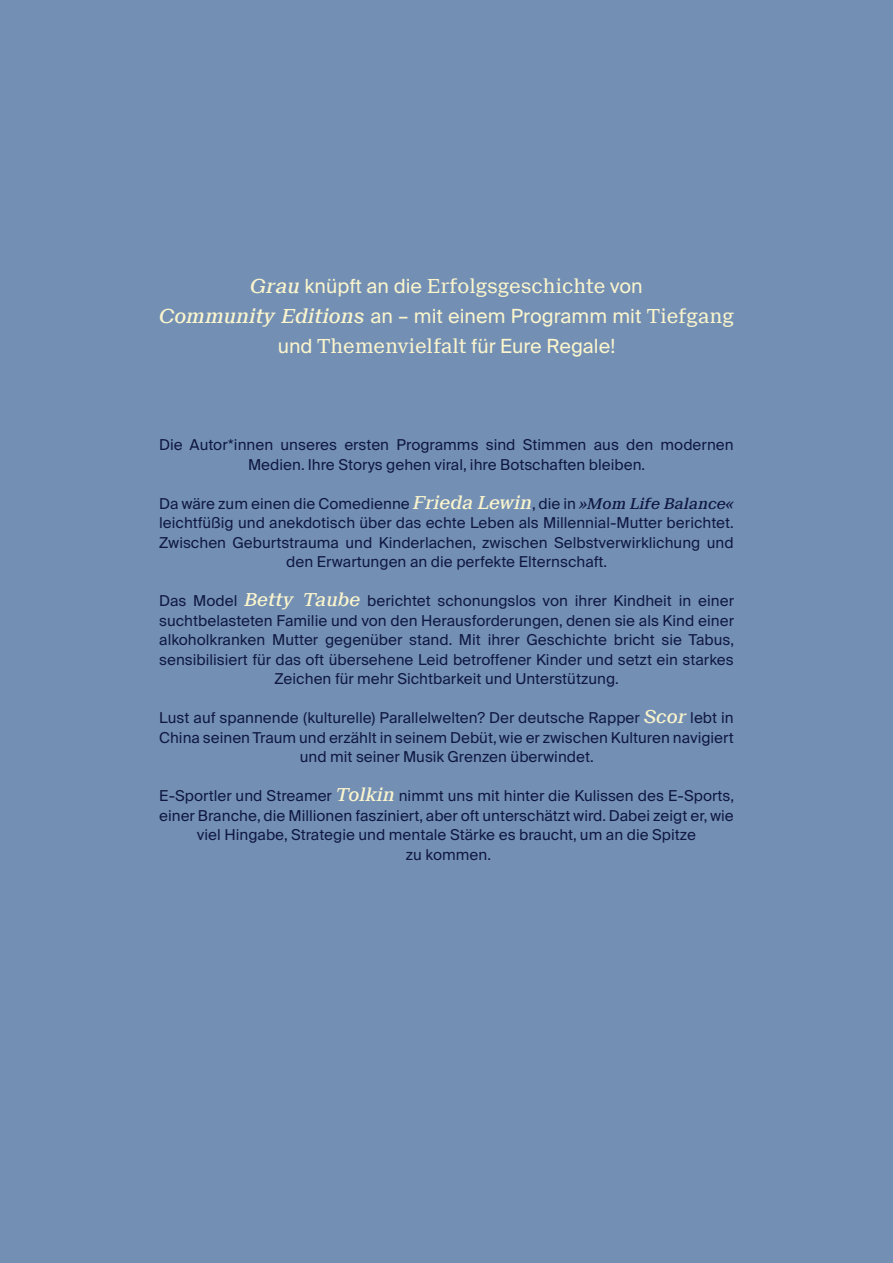
<style>
.page{position:relative;width:893px;height:1263px;background:#7390b4}
.page>*{position:absolute;margin:0;border:0;box-sizing:border-box;transform-origin:0 0}
._03_Bibliografie{font:19.5px/30px "Suisse Intl";color:#fbf5cd;text-align:center}
._03_Bibliografie-2{font:19.5px "Suisse Neue";color:#fbf5cd}
._03_Bibliografie-3{font:15px/19.5px "Suisse Intl";color:#101840;text-align:center}
.s1{font-weight:500;font-style:italic}
.s2{font-family:"Suisse Intl"}
.s3{font-family:"Suisse Neue";font-weight:500;font-style:italic}
.s4{font-family:"Suisse Neue"}
.s5{font-family:"Suisse Neue";font-weight:500;font-style:italic;font-size:18px;color:#fbf5cd}
</style>
<div class="page">
<p class="_03_Bibliografie-2" style="left:250px;top:274px;width:394px"><span class="s1">Grau</span> <span class="s2">knüpft an die</span> Erfolgsgeschichte <span class="s2">von</span></p>
<p class="_03_Bibliografie" style="left:159px;top:301px;width:576px"><span class="s3">Community Editions</span> an – mit einem Programm mit <span class="s4">Tiefgang </span>und <span class="s4">Themenvielfalt</span> für Eure Regale!</p>
<p class="_03_Bibliografie-3" style="left:159px;top:436px;width:576px">Die Autor*innen unseres ersten Programms sind Stimmen aus den modernen<br>Medien. Ihre Storys gehen viral, ihre Botschaften bleiben.</p>
<p class="_03_Bibliografie-3" style="left:159px;top:494px;width:576px">Da wäre zum einen die Comedienne <span class="s5">Frieda Lewin</span>, die in <span class="s3">»Mom Life Balance« </span>leichtfüßig und anekdotisch über das echte Leben als Millennial-Mutter berichtet.<br>Zwischen Geburtstrauma und Kinderlachen, zwischen Selbstverwirklichung und den Erwartungen an die perfekte Elternschaft.</p>
<p class="_03_Bibliografie-3" style="left:159px;top:592px;width:576px">Das Model <span class="s5">Betty Taube</span> berichtet schonungslos von ihrer Kindheit in einer suchtbelasteten Familie und von den Herausforderungen, denen sie als Kind einer alkoholkranken Mutter gegenüber stand. Mit ihrer Geschichte bricht sie Tabus, sensibilisiert für das oft übersehene Leid betroffener Kinder und setzt ein starkes Zeichen für mehr Sichtbarkeit und Unterstützung.</p>
<p class="_03_Bibliografie-3" style="left:159px;top:709px;width:576px">Lust auf spannende (kulturelle) Parallelwelten? Der deutsche Rapper <span class="s5">Scor</span> lebt in<br>China seinen Traum und erzählt in seinem Debüt, wie er zwischen Kulturen navigiert und mit seiner Musik Grenzen überwindet.</p>
<p class="_03_Bibliografie-3" style="left:159px;top:787px;width:576px">E-Sportler und Streamer <span class="s5">Tolkin</span> nimmt uns mit hinter die Kulissen des E-Sports, einer Branche, die Millionen fasziniert, aber oft unterschätzt wird. Dabei zeigt er, wie viel Hingabe, Strategie und mentale Stärke es braucht, um an die Spitze</p>
<p class="_03_Bibliografie-3" style="left:406px;top:845px;width:87px">zu kommen.</p>
</div>
